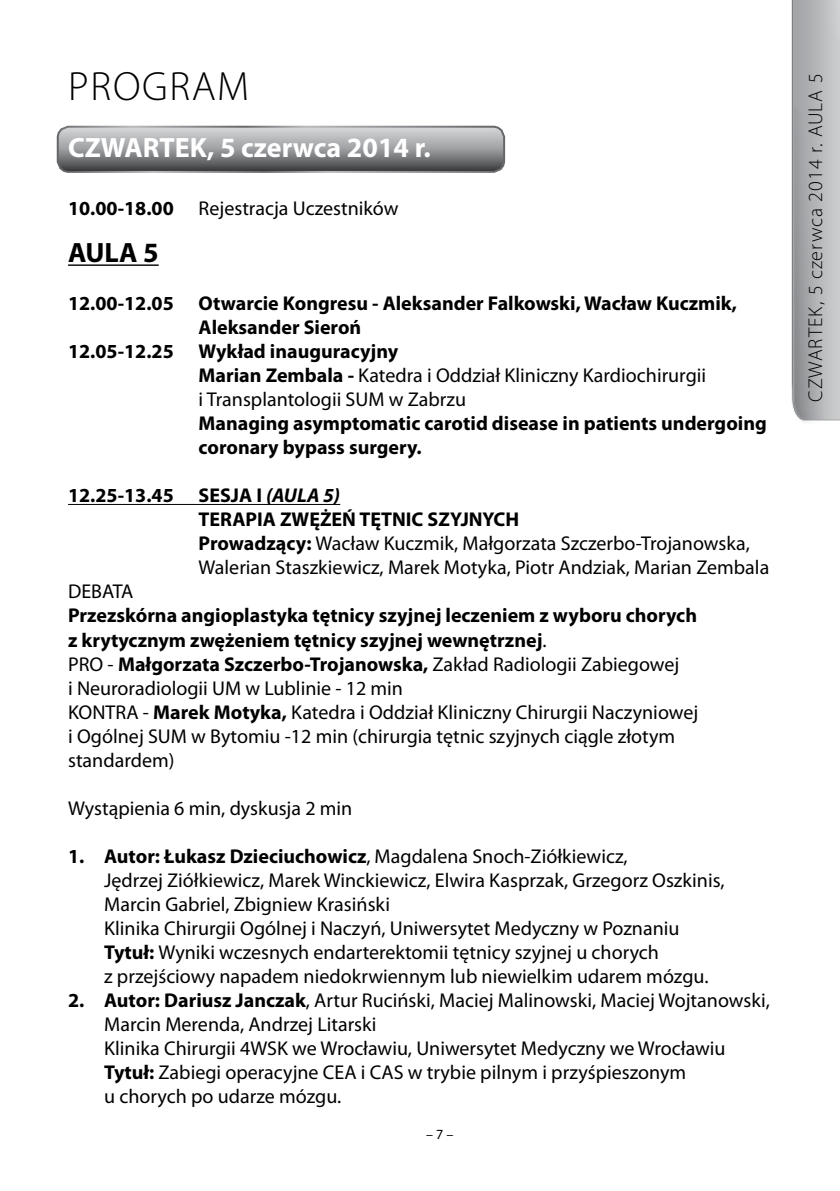
<style>
.page{position:relative;width:840px;height:1191px;background:#fff}
.page>*{position:absolute;margin:0;border:0;box-sizing:border-box;transform-origin:0 0}
.t1{font:300 41px "Myriad Pro";letter-spacing:.04em;color:#000}
.t2{font:700 28px "Myriad Pro";color:#fff}
.t3{font:700 28px "Myriad Pro";color:#000}
.t4{font:20px/24px "Myriad Pro";color:#000}
.t5{font:700 20px/24px "Myriad Pro";color:#000}
.t6{font:300 20px "Myriad Pro";letter-spacing:.05em;color:#000}
.s1{font-weight:700}
.s2{font-style:italic}
</style>
<div class="page">
<svg style="left:58px;top:127px;width:446px;height:45px;background:#929496"></svg>
<div style="left:57px;top:126px;width:448px;height:47px;border:2px solid #fff;border-radius:11px"></div>
<hr style="left:68px;top:264px;width:91px;height:2px;background:#000">
<hr style="left:68px;top:504px;width:272px;height:1px;background:#000">
<img style="left:791px;top:0;width:48px;height:423px">
<h1 class="t1" style="left:68px;top:61px;width:182px">PROGRAM</h1>
<p class="t6" style="left:803px;top:402px;width:330px;rotate:-90deg">CZWARTEK, 5 czerwca 2014 r. AULA 5</p>
<h2 class="t2" style="left:68px;top:129px;width:364px">CZWARTEK, 5 czerwca 2014 r.</h2>
<p class="t4" style="left:68px;top:196px;width:332px"><span class="s1">10.00-18.00</span> Rejestracja Uczestników</p>
<h2 class="t3" style="left:68px;top:235px;width:92px">AULA 5</h2>
<p class="t5" style="left:68px;top:291px;width:670px">12.00-12.05 Otwarcie Kongresu - Aleksander Falkowski, Wacław Kuczmik,</p>
<p class="t5" style="left:198px;top:315px;width:164px">Aleksander Sieroń</p>
<p class="t5" style="left:68px;top:339px;width:331px">12.05-12.25 Wykład inauguracyjny</p>
<p class="t4" style="left:198px;top:363px;width:508px"><span class="s1">Marian Zembala -</span> Katedra i Oddział Kliniczny Kardiochirurgii</p>
<p class="t4" style="left:198px;top:387px;width:269px">i Transplantologii SUM w Zabrzu</p>
<p class="t5" style="left:198px;top:411px;width:569px">Managing asymptomatic carotid disease in patients undergoing coronary bypass surgery.</p>
<p class="t5" style="left:68px;top:483px;width:273px">12.25-13.45 SESJA I <span class="s2">(AULA 5)</span></p>
<p class="t5" style="left:198px;top:507px;width:322px">TERAPIA ZWĘŻEŃ TĘTNIC SZYJNYCH</p>
<p class="t4" style="left:198px;top:531px;width:552px"><span class="s1">Prowadzący:</span> Wacław Kuczmik, Małgorzata Szczerbo-Trojanowska,</p>
<p class="t4" style="left:198px;top:555px;width:572px">Walerian Staszkiewicz, Marek Motyka, Piotr Andziak, Marian Zembala</p>
<p class="t4" style="left:68px;top:579px;width:67px">DEBATA</p>
<p class="t4" style="left:68px;top:603px;width:631px"><span class="s1">Przezskórna angioplastyka tętnicy szyjnej leczeniem z wyboru chorych z krytycznym zwężeniem tętnicy szyjnej wewnętrznej</span>.<br>PRO - <span class="s1">Małgorzata Szczerbo-Trojanowska,</span> Zakład Radiologii Zabiegowej<br>i Neuroradiologii UM w Lublinie - 12 min<br>KONTRA - <span class="s1">Marek Motyka,</span> Katedra i Oddział Kliniczny Chirurgii Naczyniowej i Ogólnej SUM w Bytomiu -12 min (chirurgia tętnic szyjnych ciągle złotym standardem)</p>
<p class="t4" style="left:68px;top:795px;width:285px">Wystąpienia 6 min, dyskusja 2 min</p>
<p class="t4" style="left:104px;top:843px;width:621px;text-indent:-36px"><span class="s1">1. Autor: Łukasz Dzieciuchowicz</span>, Magdalena Snoch-Ziółkiewicz,<br>Jędrzej Ziółkiewicz, Marek Winckiewicz, Elwira Kasprzak, Grzegorz Oszkinis, Marcin Gabriel, Zbigniew Krasiński<br>Klinika Chirurgii Ogólnej i Naczyń, Uniwersytet Medyczny w Poznaniu <span class="s1">Tytuł:</span> Wyniki wczesnych endarterektomii tętnicy szyjnej u chorych<br>z przejściowy napadem niedokrwiennym lub niewielkim udarem mózgu.</p>
<p class="t4" style="left:104px;top:987px;width:667px;text-indent:-36px"><span class="s1">2. Autor: Dariusz Janczak</span>, Artur Ruciński, Maciej Malinowski, Maciej Wojtanowski, Marcin Merenda, Andrzej Litarski<br>Klinika Chirurgii 4WSK we Wrocławiu, Uniwersytet Medyczny we Wrocławiu <span class="s1">Tytuł:</span> Zabiegi operacyjne CEA i CAS w trybie pilnym i przyśpieszonym<br>u chorych po udarze mózgu.</p>
</div>
